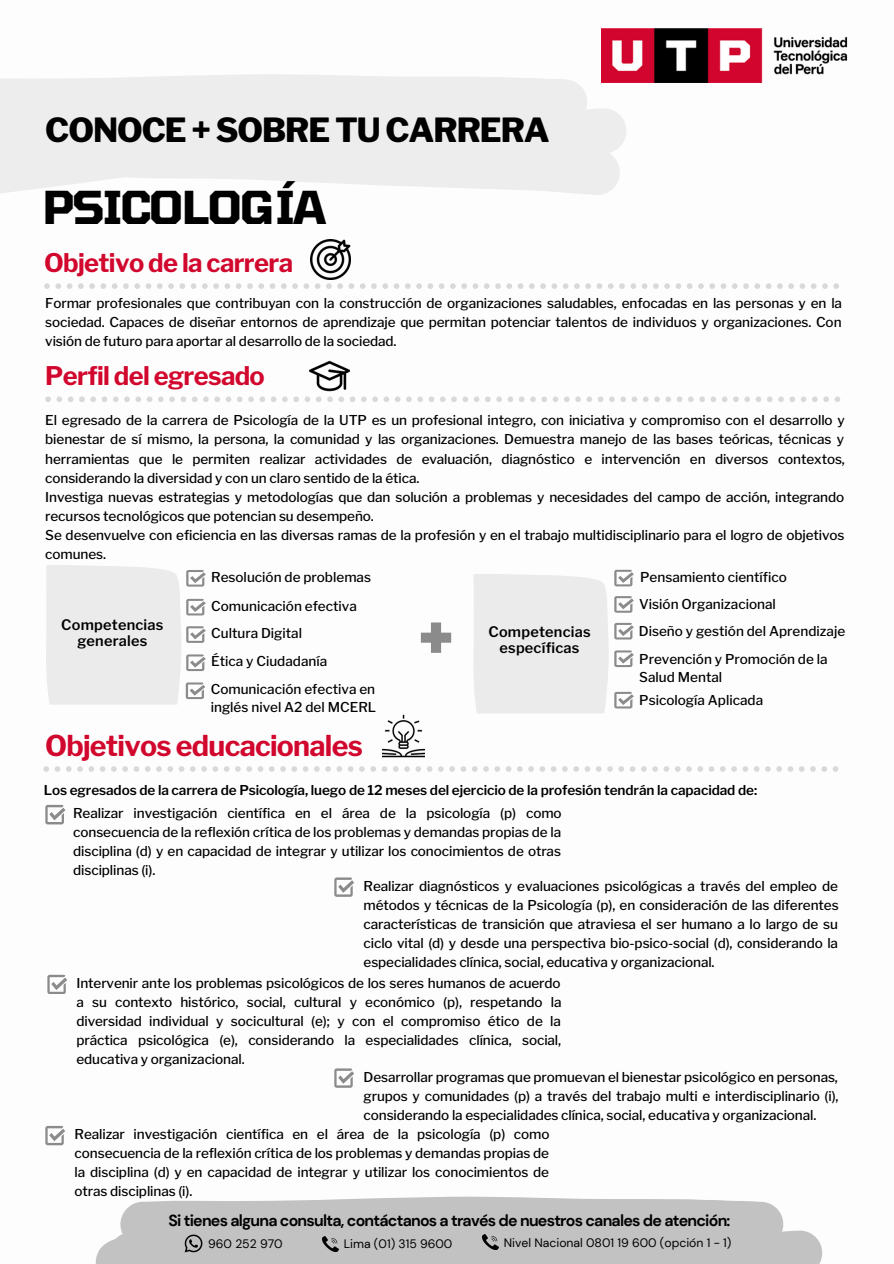
<style>
.page{position:relative;width:894px;height:1264px;background:#fff}
.page>*{position:absolute;margin:0;border:0;box-sizing:border-box;transform-origin:0 0}
.t1{font:700 45px "Tomorrow";letter-spacing:-.035em;color:#000}
.t2{font:800 33px "Libre Franklin";letter-spacing:-.03em;color:#000}
.t3{font:700 28.5px "Libre Franklin";letter-spacing:-.025em;color:#d1072d}
.t4{font:700 25.5px "Libre Franklin";letter-spacing:-.025em;color:#d1072d}
.t5{font:700 15.9px "DM Sans";letter-spacing:-.045em;color:#000}
.t6{font:600 14.4px/15.8px "Libre Franklin";letter-spacing:.015em;color:#000;text-align:center}
.t7{font:500 13.5px/19.2px "Libre Franklin";letter-spacing:-.005em;color:#000;text-align:justify}
.t8{font:600 13.5px "Libre Franklin";letter-spacing:-.005em;color:#000}
.t9{font:12.15px "DM Sans";color:#000}
</style>
<div class="page">
<svg style="left:0;top:74px;width:626px;height:121px;fill:#eeeded"></svg>
<img style="left:601px;top:28px;width:247px;height:55px">
<svg style="left:44px;top:283px;width:794px;height:6px"></svg>
<img style="left:309px;top:360px;width:41px;height:32px">
<img style="left:310px;top:239px;width:40px;height:40px">
<svg style="left:45px;top:804px;width:20px;height:20px"></svg>
<svg style="left:334px;top:877px;width:20px;height:19px"></svg>
<svg style="left:95px;top:1196px;width:728px;height:67px;fill:#c3c2c2"></svg>
<img style="left:184px;top:1234px;width:18px;height:18px">
<img style="left:322px;top:1236px;width:16px;height:15px">
<img style="left:482px;top:1234px;width:16px;height:15px">
<svg style="left:45px;top:396px;width:795px;height:6px"></svg>
<svg style="left:420px;top:622px;width:31px;height:31px"></svg>
<img style="left:382px;top:714px;width:43px;height:43px">
<svg style="left:43px;top:766px;width:795px;height:5px"></svg>
<svg style="left:47px;top:974px;width:20px;height:19px"></svg>
<svg style="left:334px;top:1068px;width:20px;height:19px"></svg>
<svg style="left:46px;top:565px;width:159px;height:139px"></svg>
<svg style="left:473px;top:569px;width:160px;height:144px"></svg>
<svg style="left:45px;top:1126px;width:20px;height:19px"></svg>
<p class="t2" style="left:45px;top:110px;width:506px">CONOCE + SOBRE TU CARRERA</p>
<p class="t1" style="left:42px;top:178px;width:285px">PSICOLOGÍA</p>
<p class="t4" style="left:44px;top:247px;width:250px">Objetivo de la carrera</p>
<p class="t7" style="left:45px;top:294px;width:798px">Formar profesionales que contribuyan con la construcción de organizaciones saludables, enfocadas en las personas y en la sociedad. Capaces de diseñar entornos de aprendizaje que permitan potenciar talentos de individuos y organizaciones. Con visión de futuro para aportar al desarrollo de la sociedad.</p>
<p class="t4" style="left:45px;top:360px;width:221px">Perfil del egresado</p>
<p class="t7" style="left:45px;top:411px;width:801px">El egresado de la carrera de Psicología de la UTP es un profesional integro, con iniciativa y compromiso con el desarrollo y bienestar de sí mismo, la persona, la comunidad y las organizaciones. Demuestra manejo de las bases teóricas, técnicas y herramientas que le permiten realizar actividades de evaluación, diagnóstico e intervención en diversos contextos, considerando la diversidad y con un claro sentido de la ética.</p>
<p class="t7" style="left:45px;top:487px;width:800px">Investiga nuevas estrategias y metodologías que dan solución a problemas y necesidades del campo de acción, integrando recursos tecnológicos que potencian su desempeño.</p>
<p class="t7" style="left:45px;top:525px;width:800px">Se desenvuelve con eficiencia en las diversas ramas de la profesión y en el trabajo multidisciplinario para el logro de objetivos comunes.</p>
<p class="t7" style="left:211px;top:567px;width:161px">Resolución de problemas</p>
<p class="t7" style="left:211px;top:596px;width:147px">Comunicación efectiva</p>
<p class="t7" style="left:211px;top:623px;width:92px">Cultura Digital</p>
<p class="t7" style="left:211px;top:651px;width:117px">Ética y Ciudadanía</p>
<p class="t7" style="left:211px;top:680px;width:167px;line-height:18px">Comunicación efectiva en inglés nivel A2 del MCERL</p>
<p class="t7" style="left:639px;top:691px;width:125px">Psicología Aplicada</p>
<p class="t7" style="left:640px;top:568px;width:148px">Pensamiento científico</p>
<p class="t7" style="left:639px;top:594px;width:138px">Visión Organizacional</p>
<p class="t6" style="left:61px;top:617px;width:104px">Competencias generales</p>
<p class="t6" style="left:488px;top:624px;width:104px">Competencias específicas</p>
<p class="t7" style="left:638px;top:622px;width:208px">Diseño y gestión del Aprendizaje</p>
<p class="t7" style="left:639px;top:650px;width:190px;line-height:18px">Prevención y Promoción de la<br>Salud Mental</p>
<p class="t3" style="left:45px;top:728px;width:319px">Objetivos educacionales</p>
<p class="t8" style="left:44px;top:782px;width:714px">Los egresados de la carrera de Psicología, luego de 12 meses del ejercicio de la profesión tendrán la capacidad de:</p>
<p class="t7" style="left:73px;top:803px;width:490px">Realizar investigación científica en el área de la psicología (p) como consecuencia de la reflexión crítica de los problemas y demandas propias de la disciplina (d) y en capacidad de integrar y utilizar los conocimientos de otras disciplinas (i).</p>
<p class="t7" style="left:363px;top:876px;width:476px">Realizar diagnósticos y evaluaciones psicológicas a través del empleo de métodos y técnicas de la Psicología (p), en consideración de las diferentes características de transición que atraviesa el ser humano a lo largo de su ciclo vital (d) y desde una perspectiva bio-psico-social (d), considerando la especialidades clínica, social, educativa y organizacional.</p>
<p class="t7" style="left:76px;top:973px;width:486px">Intervenir ante los problemas psicológicos de los seres humanos de acuerdo a su contexto histórico, social, cultural y económico (p), respetando la diversidad individual y socicultural (e); y con el compromiso ético de la práctica psicológica (e), considerando la especialidades clínica, social, educativa y organizacional.</p>
<p class="t7" style="left:363px;top:1067px;width:476px">Desarrollar programas que promuevan el bienestar psicológico en personas, grupos y comunidades (p) a través del trabajo multi e interdisciplinario (i), considerando la especialidades clínica, social, educativa y organizacional.</p>
<p class="t7" style="left:75px;top:1124px;width:476px">Realizar investigación científica en el área de la psicología (p) como consecuencia de la reflexión crítica de los problemas y demandas propias de la disciplina (d) y en capacidad de integrar y utilizar los conocimientos de otras disciplinas (i).</p>
<p class="t5" style="left:168px;top:1209px;width:563px">Si tienes alguna consulta, contáctanos a través de nuestros canales de atención:</p>
<p class="t9" style="left:208px;top:1236px;width:76px">960 252 970</p>
<p class="t9" style="left:344px;top:1236px;width:110px">Lima (01) 315 9600</p>
<p class="t9" style="left:503px;top:1234px;width:229px">Nivel Nacional 0801 19 600 (opción 1 - 1)</p>
</div>
